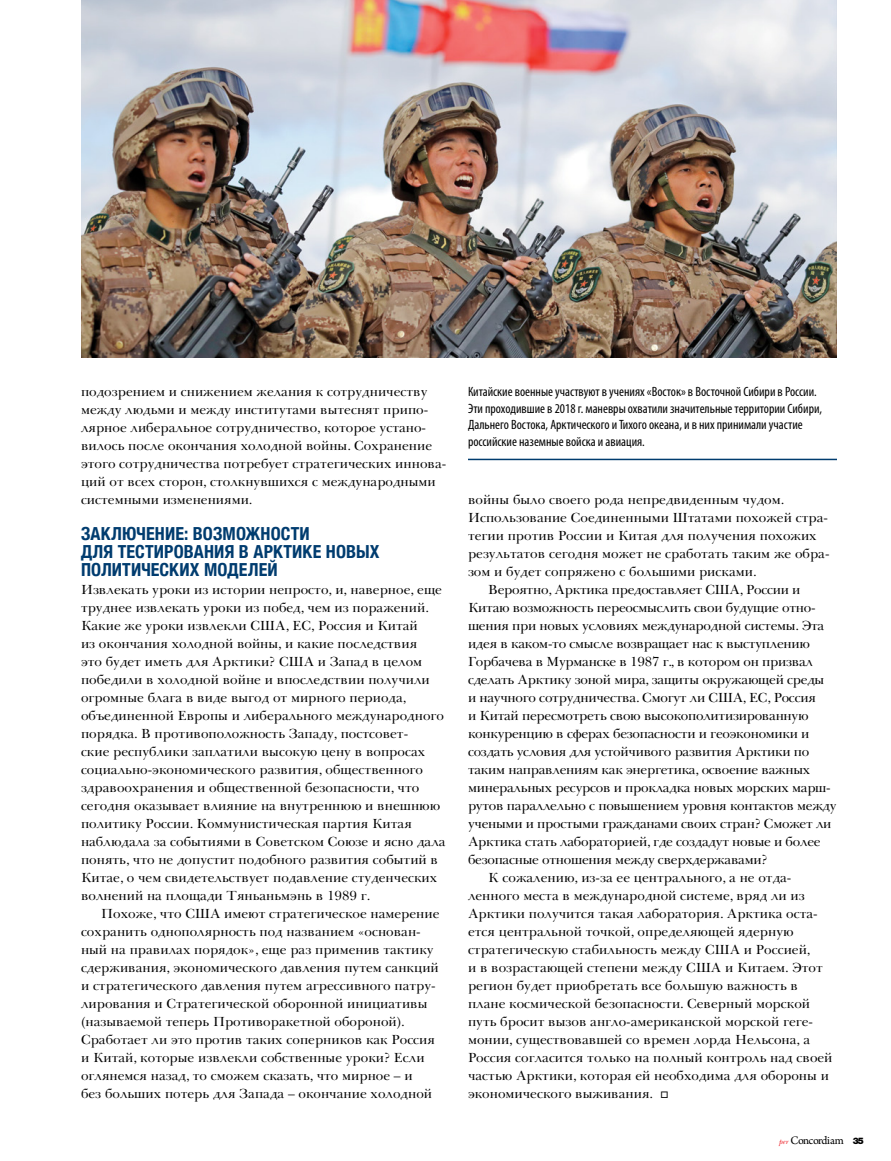
<style>
.page{position:relative;width:891px;height:1161px;background:#fff}
.page>*{position:absolute;margin:0;border:0;box-sizing:border-box;transform-origin:0 0}
.t1{font:700 condensed 18px/18px "Helvetica Neue";letter-spacing:.005em;color:#003c6f}
.t2{font:13.5px/18px "Baskerville Cyr LT Std Upright";color:#000}
.t3{font:13.5px "Baskerville Cyr LT Std Upright";letter-spacing:-.02em;color:#000}
.t4{font:condensed 13.5px/16.5px "Myriad Pro";color:#000}
.t5{font:12px "Arno Pro";letter-spacing:-.05em;color:#000}
.s1{font-family:"New Baskerville Std";font-style:italic;font-size:7.5px;color:#ed1d24}
.s2{font-family:"Helvetica Neue LT Std";font-weight:900;font-size:9px}
</style>
<div class="page">
<img style="left:81px;top:0;width:756px;height:358px">
<hr style="left:468px;top:459px;width:369px;height:1px;background:#003c6f">
<p class="t2" style="left:81px;top:383px;width:367px">подозрением и снижением желания к сотрудничеству между людьми и между институтами вытеснят припо&shy;лярное либеральное сотрудничество, которое устано&shy;вилось после окончания холодной войны. Сохранение этого сотрудничества потребует стратегических иннова&shy;ций от всех сторон, столкнувшихся с международными системными изменениями.</p>
<h1 class="t1" style="left:81px;top:523px;width:300px">ЗАКЛЮЧЕНИЕ: ВОЗМОЖНОСТИ<br>ДЛЯ ТЕСТИРОВАНИЯ В АРКТИКЕ НОВЫХ<br>ПОЛИТИЧЕСКИХ МОДЕЛЕЙ</h1>
<p class="t2" style="left:81px;top:581px;width:366px">Извлекать уроки из истории непросто, и, наверное, еще труднее извлекать уроки из побед, чем из поражений.<br>Какие же уроки извлекли США, ЕС, Россия и Китай<br>из окончания холодной войны, и какие последствия<br>это будет иметь для Арктики? США и Запад в целом победили в холодной войне и впоследствии получили огромные блага в виде выгод от мирного периода, объединенной Европы и либерального международного порядка. В противоположность Западу, постсовет-<br>ские республики заплатили высокую цену в вопросах социально-экономического развития, общественного здравоохранения и общественной безопасности, что сегодня оказывает влияние на внутреннюю и внешнюю политику России. Коммунистическая партия Китая наблюдала за событиями в Советском Союзе и ясно дала понять, что не допустит подобного развития событий в Китае, о чем свидетельствует подавление студенческих волнений на площади Тяньаньмэнь в 1989 г.</p>
<p class="t2" style="left:81px;top:905px;width:360px;text-indent:20px">Похоже, что США имеют стратегическое намерение сохранить однополярность под названием «основан&shy;ный на правилах порядок», еще раз применив тактику сдерживания, экономического давления путем санкций и стратегического давления путем агрессивного патру&shy;лирования и Стратегической оборонной инициативы (называемой теперь Противоракетной обороной).<br>Сработает ли это против таких соперников как Россия и Китай, которые извлекли собственные уроки? Если оглянемся назад, то сможем сказать, что мирное – и<br>без больших потерь для Запада – окончание холодной</p>
<p class="t4" style="left:468px;top:383px;width:356px">Китайские военные участвуют в учениях «Восток» в Восточной Сибири в России.<br>Эти проходившие в 2018 г. маневры охватили значительные территории Сибири, Дальнего Востока, Арктического и Тихого океана, и в них принимали участие российские наземные войска и авиация.</p>
<p class="t2" style="left:468px;top:491px;width:318px">войны было своего рода непредвиденным чудом.</p>
<p class="t2" style="left:468px;top:509px;width:361px">Использование Соединенными Штатами похожей стра-</p>
<p class="t2" style="left:468px;top:527px;width:350px">тегии против России и Китая для получения похожих</p>
<p class="t2" style="left:468px;top:545px;width:363px">результатов сегодня может не сработать таким же обра-</p>
<p class="t2" style="left:468px;top:563px;width:290px">зом и будет сопряжено с большими рисками.</p>
<p class="t3" style="left:488px;top:582px;width:314px">Вероятно, Арктика предоставляет США, России и</p>
<p class="t3" style="left:468px;top:600px;width:349px">Китаю возможность переосмыслить свои будущие отно-</p>
<p class="t3" style="left:468px;top:618px;width:358px">шения при новых условиях международной системы. Эта</p>
<p class="t3" style="left:468px;top:636px;width:344px">идея в каком-то смысле возвращает нас к выступлению</p>
<p class="t3" style="left:468px;top:654px;width:347px">Горбачева в Мурманске в 1987 г., в котором он призвал</p>
<p class="t3" style="left:468px;top:672px;width:358px">сделать Арктику зоной мира, защиты окружающей среды</p>
<p class="t3" style="left:468px;top:690px;width:349px">и научного сотрудничества. Смогут ли США, ЕС, Россия</p>
<p class="t3" style="left:468px;top:708px;width:342px">и Китай пересмотреть свою высокополитизированную</p>
<p class="t3" style="left:468px;top:726px;width:343px">конкуренцию в сферах безопасности и геоэкономики и</p>
<p class="t3" style="left:468px;top:744px;width:343px">создать условия для устойчивого развития Арктики по</p>
<p class="t3" style="left:468px;top:762px;width:344px">таким направлениям как энергетика, освоение важных</p>
<p class="t3" style="left:468px;top:780px;width:364px">минеральных ресурсов и прокладка новых морских марш-</p>
<p class="t3" style="left:468px;top:798px;width:370px">рутов параллельно с повышением уровня контактов между</p>
<p class="t3" style="left:468px;top:816px;width:365px">учеными и простыми гражданами своих стран? Сможет ли</p>
<p class="t3" style="left:468px;top:834px;width:354px">Арктика стать лабораторией, где создадут новые и более</p>
<p class="t3" style="left:468px;top:852px;width:301px">безопасные отношения между сверхдержавами?</p>
<p class="t2" style="left:488px;top:869px;width:305px">К сожалению, из-за ее центрального, а не отда-</p>
<p class="t2" style="left:468px;top:887px;width:338px">ленного места в международной системе, вряд ли из</p>
<p class="t2" style="left:468px;top:905px;width:351px">Арктики получится такая лаборатория. Арктика оста-</p>
<p class="t2" style="left:468px;top:923px;width:327px">ется центральной точкой, определяющей ядерную</p>
<p class="t2" style="left:468px;top:941px;width:344px">стратегическую стабильность между США и Россией,</p>
<p class="t2" style="left:468px;top:959px;width:356px">и в возрастающей степени между США и Китаем. Этот</p>
<p class="t2" style="left:468px;top:977px;width:332px">регион будет приобретать все большую важность в</p>
<p class="t2" style="left:468px;top:995px;width:344px">плане космической безопасности. Северный морской</p>
<p class="t2" style="left:468px;top:1013px;width:347px">путь бросит вызов англо-американской морской геге-</p>
<p class="t2" style="left:468px;top:1031px;width:344px">монии, существовавшей со времен лорда Нельсона, а</p>
<p class="t2" style="left:468px;top:1049px;width:366px">Россия согласится только на полный контроль над своей</p>
<p class="t2" style="left:468px;top:1067px;width:362px">частью Арктики, которая ей необходима для обороны и</p>
<p class="t2" style="left:468px;top:1085px;width:202px">экономического выживания. □</p>
<p class="t5" style="left:779px;top:1134px;width:87px"><span class="s1">per</span> Concordiam <span class="s2">35</span></p>
</div>
